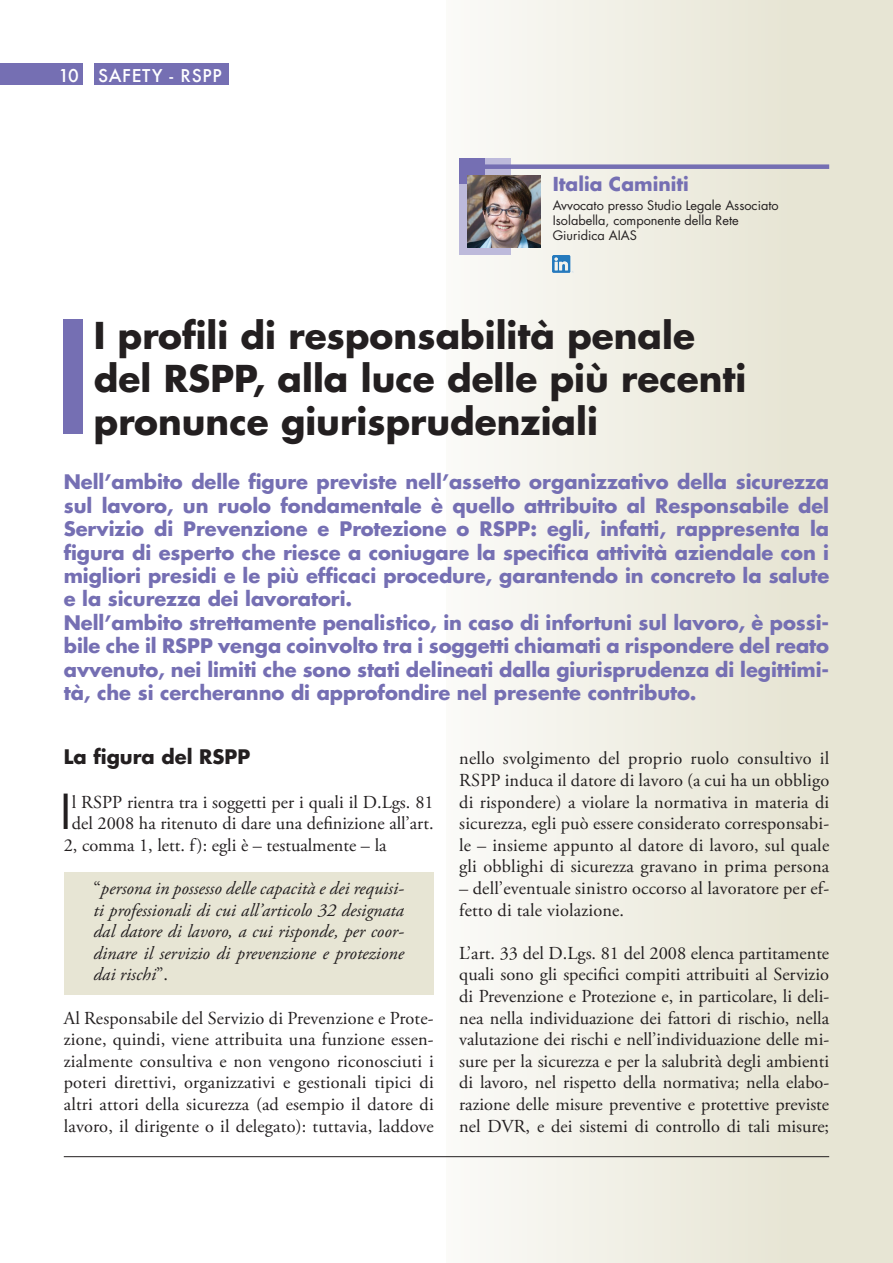
<style>
.page{position:relative;width:893px;height:1263px;background:#fff}
.page>*{position:absolute;margin:0;border:0;box-sizing:border-box;transform-origin:0 0}
.t1{font:46.95px "Futura Std";color:#231f20}
.t2{font:700 36px/43.2px "Futura Std";color:#231f20}
.t3{font:700 19.5px/23.4px "Futura Std";letter-spacing:-.005em;color:#756fb3}
.t4{font:700 19.5px "Futura Std";color:#231f20}
.t5{font:700 18.75px "Futura Std";color:#756fb3}
.t6{font:18.3px/21.6px "Adobe Garamond Pro";letter-spacing:.005em;color:#231f20;text-align:justify}
.t7{font:italic 18.3px/21.6px "Adobe Garamond Pro";color:#231f20;text-align:justify}
.t8{font:500 17.25px "Futura";letter-spacing:.04em;color:#fff}
.t9{font:12.75px/15px "Futura Std";color:#231f20}
.s1{font-style:normal}
</style>
<div class="page">
<div style="left:446px;top:0;width:447px;height:1263px;background:linear-gradient(to right,#faf9f6,#e3e1ce)"></div>
<div style="left:0;top:64px;width:83px;height:21px;background:#756fb3"></div>
<div style="left:94px;top:64px;width:134px;height:21px;background:#756fb3"></div>
<div style="left:64px;top:872px;width:370px;height:123px;background:#e7e5d4"></div>
<div style="left:459px;top:158px;width:51px;height:97px;background:#bdbadb"></div>
<div style="left:459px;top:158px;width:26px;height:26px;background:#756fb3"></div>
<img style="left:468px;top:175px;width:72px;height:72px">
<div style="left:459px;top:164px;width:370px;height:5px;background:#756fb3"></div>
<div style="left:64px;top:319px;width:19px;height:115px;background:#756fb3"></div>
<img style="left:553px;top:255px;width:20px;height:17px">
<hr style="left:64px;top:1156px;width:765px;height:1px;background:#231f20">
<p class="t8" style="left:58px;top:63px;width:165px">10 SAFETY - RSPP</p>
<p class="t5" style="left:553px;top:171px;width:137px">Italia Caminiti</p>
<p class="t9" style="left:553px;top:198px;width:227px">Avvocato presso Studio Legale Associato<br>Isolabella, componente della Rete<br>Giuridica AIAS</p>
<h2 class="t2" style="left:94px;top:313px;width:654px">I profili di responsabilità penale del RSPP, alla luce delle più recenti pronunce giurisprudenziali</h2>
<p class="t3" style="left:64px;top:470px;width:767px">Nell’ambito delle figure previste nell’assetto organizzativo della sicurezza sul lavoro, un ruolo fondamentale è quello attribuito al Responsabile del Servizio di Prevenzione e Protezione o RSPP: egli, infatti, rappresenta la figura di esperto che riesce a coniugare la specifica attività aziendale con i migliori presidi e le più efficaci procedure, garantendo in concreto la salute e la sicurezza dei lavoratori.<br>Nell’ambito strettamente penalistico, in caso di infortuni sul lavoro, è possi&shy;bile che il RSPP venga coinvolto tra i soggetti chiamati a rispondere del reato avvenuto, nei limiti che sono stati delineati dalla giurisprudenza di legittimi&shy;tà, che si cercheranno di approfondire nel presente contributo.</p>
<p class="t4" style="left:64px;top:744px;width:188px">La figura del RSPP</p>
<h1 class="t1" style="left:60px;top:782px;width:13px">I</h1>
<p class="t6" style="left:72px;top:791px;width:363px">l RSPP rientra tra i soggetti per i quali il D.Lgs. 81</p>
<p class="t6" style="left:72px;top:813px;width:363px">del 2008 ha ritenuto di dare una definizione all’art.</p>
<p class="t6" style="left:64px;top:835px;width:324px">2, comma 1, lett. f): egli è – testualmente – la</p>
<p class="t7" style="left:94px;top:878px;width:312px"><span class="s1">“</span>persona in possesso delle capacità e dei requisi&shy;ti professionali di cui all’articolo 32 designata dal datore di lavoro, a cui risponde, per coor&shy;dinare il servizio di prevenzione e protezione dai rischi<span class="s1">”.</span></p>
<p class="t6" style="left:64px;top:1007px;width:371px">Al Responsabile del Servizio di Prevenzione e Prote&shy;zione, quindi, viene attribuita una funzione essen&shy;zialmente consultiva e non vengono riconosciuti i poteri direttivi, organizzativi e gestionali tipici di altri attori della sicurezza (ad esempio il datore di lavoro, il dirigente o il delegato): tuttavia, laddove</p>
<p class="t6" style="left:459px;top:748px;width:371px">nello svolgimento del proprio ruolo consultivo il RSPP induca il datore di lavoro (a cui ha un obbligo di rispondere) a violare la normativa in materia di sicurezza, egli può essere considerato corresponsabi&shy;le – insieme appunto al datore di lavoro, sul quale gli obblighi di sicurezza gravano in prima persona</p>
<p class="t6" style="left:459px;top:878px;width:371px">– dell’eventuale sinistro occorso al lavoratore per ef&shy;fetto di tale violazione.</p>
<p class="t6" style="left:459px;top:943px;width:371px">L’art. 33 del D.Lgs. 81 del 2008 elenca partitamente quali sono gli specifici compiti attribuiti al Servizio di Prevenzione e Protezione e, in particolare, li deli&shy;nea nella individuazione dei fattori di rischio, nella valutazione dei rischi e nell’individuazione delle mi&shy;sure per la sicurezza e per la salubrità degli ambienti di lavoro, nel rispetto della normativa; nella elabo&shy;razione delle misure preventive e protettive previste nel DVR, e dei sistemi di controllo di tali misure;</p>
</div>
